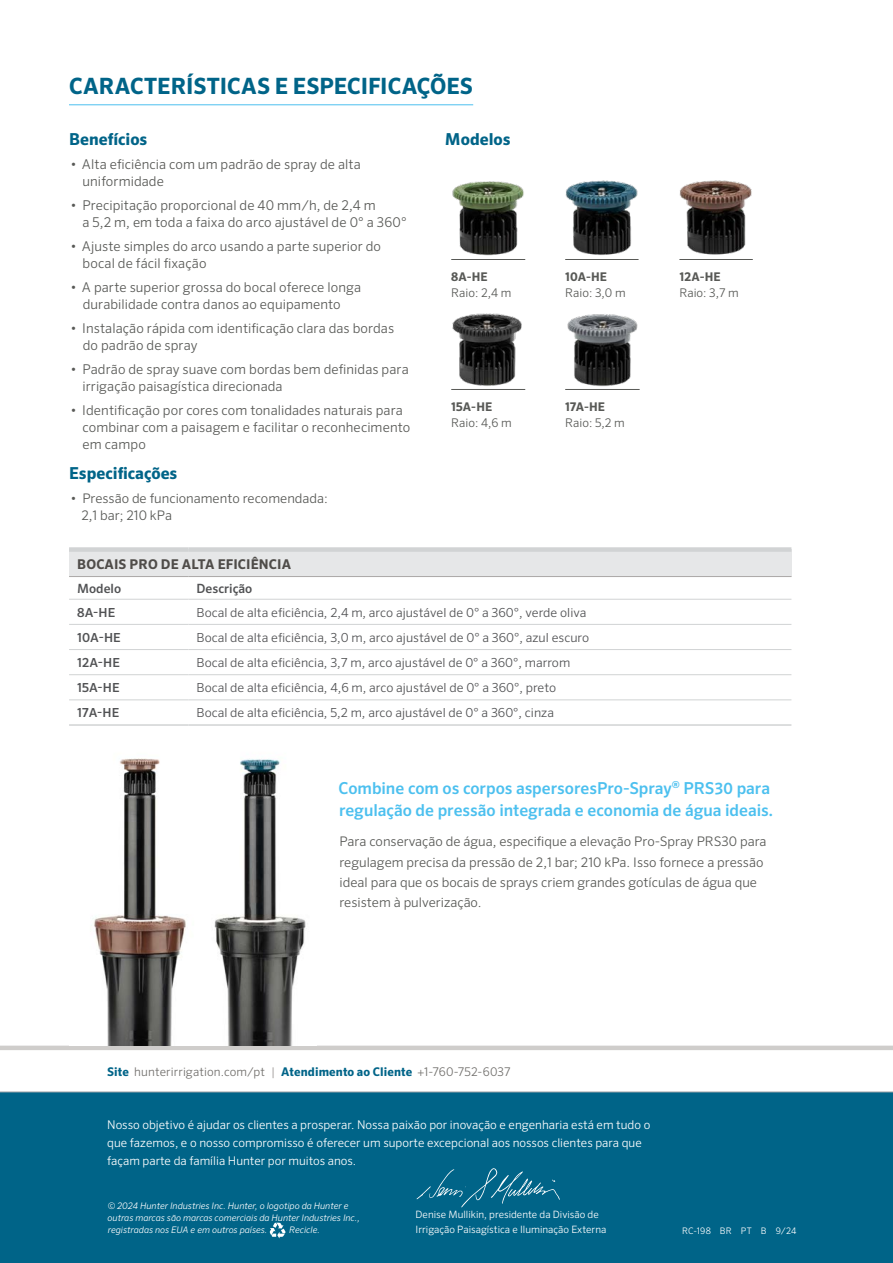
<style>
.page{position:relative;width:893px;height:1263px;background:#fff}
.page>*{position:absolute;margin:0;border:0;box-sizing:border-box;transform-origin:0 0}
.t1{font:700 22.5px "Sero Pro";color:#006488}
.t2{font:500 16.5px/22.5px "Sero Pro";color:#4cc0ef}
.t3{font:700 16.5px "Sero Pro";color:#006488}
.t4{font:300 13.5px/17.2px "Sero Pro";letter-spacing:.005em;color:#585956}
.t5{font:700 13.5px "Sero Pro";letter-spacing:.01em;color:#4f4c49}
.t6{font:300 13.2px/20.2px "Sero Pro";color:#585956}
.t7{font:500 12.75px "Sero Pro";color:#515254}
.t8{font:300 12.45px "Sero Pro";color:#515254}
.t9{font:500 12.45px "Sero Pro";letter-spacing:.005em;color:#515254}
.t10{font:300 12px/18px "Sero Pro";color:#fff}
.t11{font:300 12px "Sero Pro";letter-spacing:.01em;color:#716f6c}
.t12{font:300 12px "Sero Pro";color:#585956}
.t13{font:700 12px "Sero Pro";letter-spacing:.01em;color:#585956}
.t14{font:300 10.2px/14.5px "Sero Pro";color:#fff}
.t15{font:italic 300 9px/12px "Sero Pro";color:#fff}
.t16{font:300 9px "Sero Pro";letter-spacing:.02em;color:#fff}
.s1{font-weight:700;color:#006488}
.s2{color:#9c9896}
</style>
<div class="page">
<hr style="left:0;top:1046px;width:893px;height:4px;background:#cfcdcb">
<div style="left:0;top:1092px;width:893px;height:171px;background:#006488"></div>
<hr style="left:0;top:1092px;width:893px;height:1px;background:#a7a9ac">
<svg style="left:269px;top:1222px;width:17px;height:16px"></svg>
<svg style="left:416px;top:1168px;width:144px;height:40px"></svg>
<div style="left:69px;top:549px;width:722px;height:27px;background:#e6e7e8"></div>
<hr style="left:69px;top:576px;width:119px;height:1px;background:#aca9a7">
<hr style="left:188px;top:576px;width:603px;height:1px;background:#aca9a7">
<div style="left:69px;top:547px;width:119px;height:5px;background:#d1d3d4"></div>
<div style="left:188px;top:547px;width:603px;height:5px;background:#d1d3d4"></div>
<hr style="left:69px;top:599px;width:119px;height:1px;background:#d1d3d4">
<hr style="left:188px;top:599px;width:603px;height:1px;background:#d1d3d4">
<hr style="left:69px;top:624px;width:119px;height:1px;background:#d1d3d4">
<hr style="left:188px;top:624px;width:603px;height:1px;background:#d1d3d4">
<hr style="left:69px;top:674px;width:119px;height:1px;background:#d1d3d4">
<hr style="left:188px;top:674px;width:603px;height:1px;background:#d1d3d4">
<hr style="left:69px;top:649px;width:119px;height:1px;background:#d1d3d4">
<hr style="left:188px;top:649px;width:603px;height:1px;background:#d1d3d4">
<hr style="left:69px;top:700px;width:119px;height:1px;background:#d1d3d4">
<hr style="left:188px;top:700px;width:603px;height:1px;background:#d1d3d4">
<hr style="left:69px;top:724px;width:119px;height:2px;background:#d1d3d4">
<hr style="left:188px;top:724px;width:603px;height:2px;background:#d1d3d4">
<img style="left:452px;top:181px;width:72px;height:75px">
<img style="left:679px;top:180px;width:73px;height:75px">
<img style="left:565px;top:180px;width:73px;height:75px">
<img style="left:567px;top:314px;width:71px;height:73px">
<hr style="left:451px;top:259px;width:74px;height:1px;background:#585956">
<hr style="left:565px;top:259px;width:74px;height:1px;background:#585956">
<hr style="left:565px;top:389px;width:75px;height:1px;background:#585956">
<hr style="left:679px;top:259px;width:74px;height:1px;background:#585956">
<img style="left:451px;top:313px;width:74px;height:77px">
<img style="left:94px;top:758px;width:212px;height:288px">
<hr style="left:69px;top:104px;width:404px;height:1px;background:#4cc0ef">
<h1 class="t1" style="left:69px;top:72px;width:405px">CARACTERÍSTICAS E ESPECIFICAÇÕES</h1>
<p class="t3" style="left:69px;top:129px;width:80px">Benefícios</p>
<p class="t4" style="left:83px;top:155px;width:280px;text-indent:-12px">• Alta eficiência com um padrão de spray de alta uniformidade</p>
<p class="t4" style="left:82px;top:196px;width:326px;text-indent:-12px">• Precipitação proporcional de 40 mm/h, de 2,4 m<br>a 5,2 m, em toda a faixa do arco ajustável de 0° a 360°</p>
<p class="t4" style="left:83px;top:237px;width:300px;text-indent:-12px">• Ajuste simples do arco usando a parte superior do bocal de fácil fixação</p>
<p class="t4" style="left:83px;top:278px;width:280px;text-indent:-12px">• A parte superior grossa do bocal oferece longa durabilidade contra danos ao equipamento</p>
<p class="t4" style="left:83px;top:319px;width:313px;text-indent:-12px">• Instalação rápida com identificação clara das bordas do padrão de spray</p>
<p class="t4" style="left:83px;top:360px;width:328px;text-indent:-12px">• Padrão de spray suave com bordas bem definidas para irrigação paisagística direcionada</p>
<p class="t4" style="left:83px;top:401px;width:329px;text-indent:-12px">• Identificação por cores com tonalidades naturais para combinar com a paisagem e facilitar o reconhecimento em campo</p>
<p class="t3" style="left:69px;top:463px;width:110px">Especificações</p>
<p class="t6" style="left:81px;top:490px;width:248px;line-height:17.2px;text-indent:-11px">• Pressão de funcionamento recomendada:<br>2,1 bar; 210 kPa</p>
<p class="t3" style="left:445px;top:129px;width:67px">Modelos</p>
<p class="t13" style="left:451px;top:269px;width:38px">8A-HE</p>
<p class="t12" style="left:451px;top:286px;width:62px">Raio: 2,4 m</p>
<p class="t13" style="left:451px;top:399px;width:42px">15A-HE</p>
<p class="t12" style="left:451px;top:416px;width:62px">Raio: 4,6 m</p>
<p class="t13" style="left:565px;top:269px;width:43px">10A-HE</p>
<p class="t12" style="left:565px;top:286px;width:62px">Raio: 3,0 m</p>
<p class="t13" style="left:565px;top:399px;width:41px">17A-HE</p>
<p class="t12" style="left:565px;top:416px;width:61px">Raio: 5,2 m</p>
<p class="t5" style="left:77px;top:556px;width:215px">BOCAIS PRO DE ALTA EFICIÊNCIA</p>
<p class="t7" style="left:77px;top:581px;width:46px">Modelo</p>
<p class="t7" style="left:197px;top:581px;width:57px">Descrição</p>
<p class="t9" style="left:77px;top:605px;width:40px">8A-HE</p>
<p class="t8" style="left:197px;top:605px;width:391px">Bocal de alta eficiência, 2,4 m, arco ajustável de 0° a 360°, verde oliva</p>
<p class="t9" style="left:77px;top:630px;width:45px">10A-HE</p>
<p class="t8" style="left:197px;top:630px;width:394px">Bocal de alta eficiência, 3,0 m, arco ajustável de 0° a 360°, azul escuro</p>
<p class="t9" style="left:77px;top:655px;width:44px">12A-HE</p>
<p class="t8" style="left:197px;top:655px;width:375px">Bocal de alta eficiência, 3,7 m, arco ajustável de 0° a 360°, marrom</p>
<p class="t9" style="left:77px;top:680px;width:44px">15A-HE</p>
<p class="t8" style="left:197px;top:680px;width:361px">Bocal de alta eficiência, 4,6 m, arco ajustável de 0° a 360°, preto</p>
<p class="t9" style="left:77px;top:705px;width:44px">17A-HE</p>
<p class="t8" style="left:197px;top:705px;width:359px">Bocal de alta eficiência, 5,2 m, arco ajustável de 0° a 360°, cinza</p>
<p class="t13" style="left:679px;top:269px;width:43px">12A-HE</p>
<p class="t12" style="left:679px;top:286px;width:61px">Raio: 3,7 m</p>
<p class="t2" style="left:339px;top:776px;width:436px">Combine com os corpos aspersoresPro-Spray<sup>®</sup> PRS30 para regulação de pressão integrada e economia de água ideais.</p>
<p class="t6" style="left:339px;top:831px;width:429px">Para conservação de água, especifique a elevação Pro-Spray PRS30 para regulagem precisa da pressão de 2,1 bar; 210 kPa. Isso fornece a pressão ideal para que os bocais de sprays criem grandes gotículas de água que resistem à pulverização.</p>
<p class="t11" style="left:107px;top:1065px;width:405px"><span class="s1">Site</span> hunterirrigation.com/pt <span class="s2">|</span> <span class="s1">Atendimento ao Cliente</span> +1-760-752-6037</p>
<p class="t10" style="left:107px;top:1115px;width:545px">Nosso objetivo é ajudar os clientes a prosperar. Nossa paixão por inovação e engenharia está em tudo o que fazemos, e o nosso compromisso é oferecer um suporte excepcional aos nossos clientes para que façam parte da família Hunter por muitos anos.</p>
<p class="t15" style="left:108px;top:1200px;width:254px">© 2024 Hunter Industries Inc. Hunter, o logotipo da Hunter e outras marcas são marcas comerciais da Hunter Industries Inc., registradas nos EUA e em outros países.</p>
<p class="t15" style="left:289px;top:1224px;width:32px">Recicle.</p>
<p class="t14" style="left:416px;top:1207px;width:192px">Denise Mullikin, presidente da Divisão de<br>Irrigação Paisagística e Iluminação Externa</p>
<p class="t16" style="left:682px;top:1225px;width:116px">RC-198 BR PT B 9/24</p>
</div>
